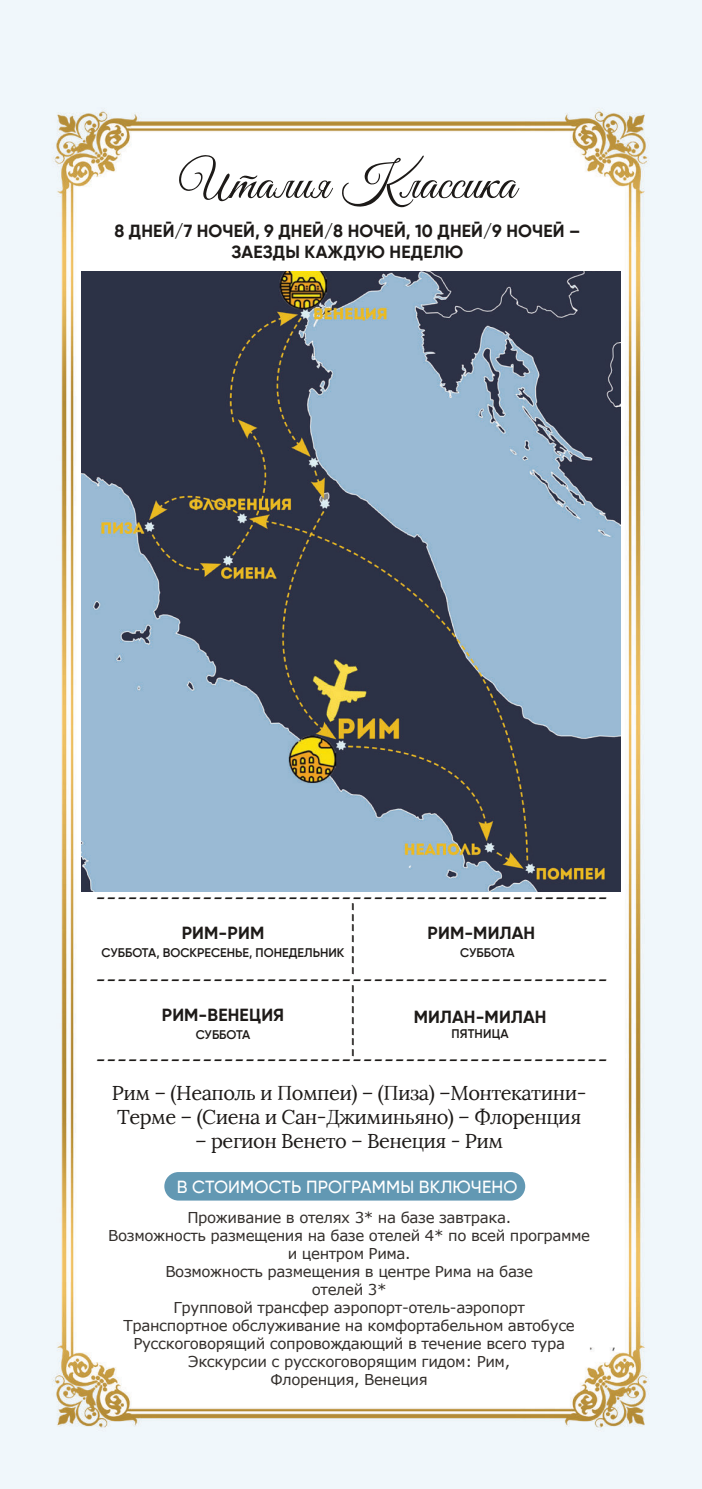
<style>
.page{position:relative;width:702px;height:1489px;background:#fff}
.page>*{position:absolute;margin:0;border:0;box-sizing:border-box;transform-origin:0 0}
.t1{font:50px "Good Vibes Pro";color:#1d1a18}
.t2{font:30px "Minion Pro";color:#1d1a18}
.t3{font:20px/24px "Lora";letter-spacing:-.025em;color:#1d1a18}
.t4{font:700 17.5px/21px "Gilroy";letter-spacing:.01em;color:#1d1a18;text-align:center}
.t5{font:500 17.5px "Gilroy";letter-spacing:.01em;color:#fff}
.t6{font:15px/18px "Verdana";letter-spacing:-.025em;color:#332f2c;text-align:center}
.t7{font:600 12.5px "Gilroy";color:#1d1a18}
.t8{font:600 12.5px "Gilroy";letter-spacing:-.015em;color:#1d1a18}
</style>
<div class="page">
<img style="left:0;top:0;width:702px;height:1488px">
<div style="left:164px;top:1171px;width:361px;height:29px;background:#6298b3;border-radius:14px"></div>
<img style="left:81px;top:271px;width:539px;height:620px">
<h1 class="t1" style="left:179px;top:151px;width:338px">Италия Классика</h1>
<p class="t4" style="left:114px;top:221px;width:467px">8 ДНЕЙ/7 НОЧЕЙ, 9 ДНЕЙ/8 НОЧЕЙ, 10 ДНЕЙ/9 НОЧЕЙ –<br>ЗАЕЗДЫ КАЖДУЮ НЕДЕЛЮ</p>
<h2 class="t2" style="left:95px;top:877px;width:514px">------------------------------------------------</h2>
<p class="t4" style="left:182px;top:922px;width:84px">РИМ-РИМ</p>
<h2 class="t2" style="left:332px;top:1057px;width:158px;rotate:-90deg">------- -------</h2>
<p class="t4" style="left:427px;top:922px;width:109px">РИМ-МИЛАН</p>
<p class="t7" style="left:102px;top:945px;width:244px">СУББОТА, ВОСКРЕСЕНЬЕ, ПОНЕДЕЛЬНИК</p>
<p class="t8" style="left:460px;top:945px;width:56px">СУББОТА</p>
<h2 class="t2" style="left:95px;top:959px;width:514px">------------------------------------------------</h2>
<p class="t4" style="left:162px;top:1003px;width:124px">РИМ-ВЕНЕЦИЯ</p>
<p class="t4" style="left:413px;top:1006px;width:134px">МИЛАН-МИЛАН</p>
<p class="t8" style="left:196px;top:1027px;width:56px">СУББОТА</p>
<p class="t7" style="left:451px;top:1025px;width:59px">ПЯТНИЦА</p>
<h2 class="t2" style="left:95px;top:1039px;width:514px">------------------------------------------------</h2>
<h3 class="t3" style="left:112px;top:1081px;width:476px">Рим – (Неаполь и Помпеи) – (Пиза) –Монтекатини-<br>Терме – (Сиена и Сан-Джиминьяно) – Флоренция</h3>
<h3 class="t3" style="left:195px;top:1129px;width:309px">– регион Венето – Венеция - Рим</h3>
<p class="t5" style="left:177px;top:1176px;width:342px">В СТОИМОСТЬ ПРОГРАММЫ ВКЛЮЧЕНО</p>
<p class="t6" style="left:108px;top:1208px;width:483px">Проживание в отелях 3* на базе завтрака.<br>Возможность размещения на базе отелей 4* по всей программе и центром Рима.<br>Возможность размещения в центре Рима на базе<br>отелей 3*<br>Групповой трансфер аэропорт-отель-аэропорт<br>Транспортное обслуживание на комфортабельном автобусе Русскоговорящий сопровождающий в течение всего тура Экскурсии с русскоговорящим гидом: Рим,<br>Флоренция, Венеция</p>
</div>
